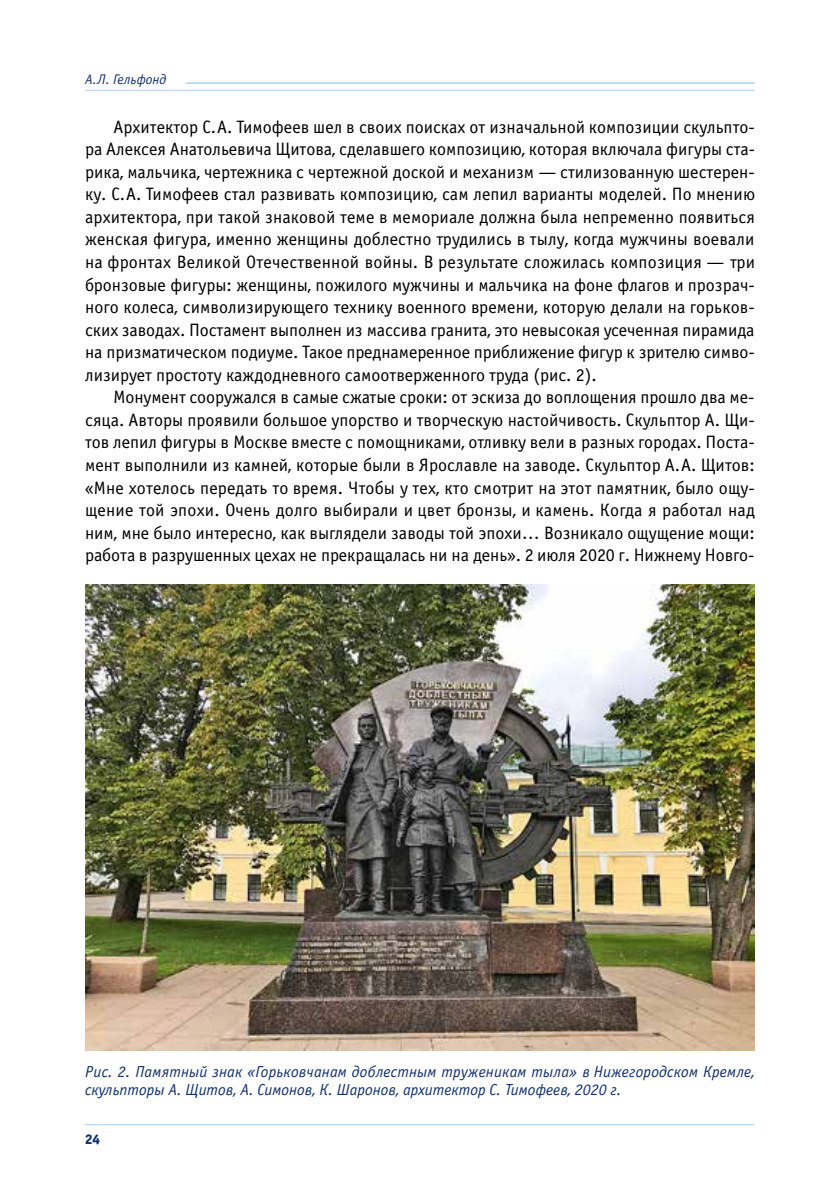
<style>
.page{position:relative;width:840px;height:1191px;background:#fff}
.page>*{position:absolute;margin:0;border:0;box-sizing:border-box;transform-origin:0 0}
.t1{font:18px/22.6px "Officina Sans C";letter-spacing:-.005em;color:#000;text-align:justify}
.t2{font:italic 16px/18px "Officina Sans C";letter-spacing:.01em;color:#12316e}
.t3{font:italic 14px "Officina Sans C";color:#12316e}
.t4{font:14px "Officina Sans Extra Bold C";color:#12316e}
</style>
<div class="page">
<img style="left:85px;top:584px;width:669px;height:466px">
<hr style="left:85px;top:90px;width:668px;height:1px;background:#add1ef">
<hr style="left:187px;top:82px;width:566px;height:2px;background:#add1ef">
<hr style="left:85px;top:1124px;width:668px;height:1px;background:#add1ef">
<p class="t3" style="left:85px;top:72px;width:83px">А. Л. Гельфонд</p>
<p class="t1" style="left:85px;top:116px;width:671px;text-indent:28px">Архитектор С.А. Тимофеев шел в своих поисках от изначальной композиции скульпто&shy;ра Алексея Анатольевича Щитова, сделавшего композицию, которая включала фигуры ста&shy;рика, мальчика, чертежника с чертежной доской и механизм — стилизованную шестерен&shy;ку. С.А. Тимофеев стал развивать композицию, сам лепил варианты моделей. По мнению архитектора, при такой знаковой теме в мемориале должна была непременно появиться женская фигура, именно женщины доблестно трудились в тылу, когда мужчины воевали на фронтах Великой Отечественной войны. В результате сложилась композиция — три бронзовые фигуры: женщины, пожилого мужчины и мальчика на фоне флагов и прозрач&shy;ного колеса, символизирующего технику военного времени, которую делали на горьков&shy;ских заводах. Постамент выполнен из массива гранита, это невысокая усеченная пирамида на призматическом подиуме. Такое преднамеренное приближение фигур к зрителю симво&shy;лизирует простоту каждодневного самоотверженного труда (рис. 2).</p>
<p class="t1" style="left:85px;top:386px;width:671px;text-indent:28px">Монумент сооружался в самые сжатые сроки: от эскиза до воплощения прошло два ме&shy;сяца. Авторы проявили большое упорство и творческую настойчивость. Скульптор А. Щи&shy;тов лепил фигуры в Москве вместе с помощниками, отливку вели в разных городах. Поста&shy;мент выполнили из камней, которые были в Ярославле на заводе. Скульптор А.А. Щитов: «Мне хотелось передать то время. Чтобы у тех, кто смотрит на этот памятник, было ощу&shy;щение той эпохи. Очень долго выбирали и цвет бронзы, и камень. Когда я работал над ним, мне было интересно, как выглядели заводы той эпохи… Возникало ощущение мощи: работа в разрушенных цехах не прекращалась ни на день». 2 июля 2020 г. Нижнему Новго-</p>
<p class="t2" style="left:85px;top:1062px;width:670px">Рис. 2. Памятный знак «Горьковчанам доблестным труженикам тыла» в Нижегородском Кремле, скульпторы А. Щитов, А. Симонов, К. Шаронов, архитектор С. Тимофеев, 2020 г.</p>
<p class="t4" style="left:85px;top:1130px;width:16px">24</p>
</div>
